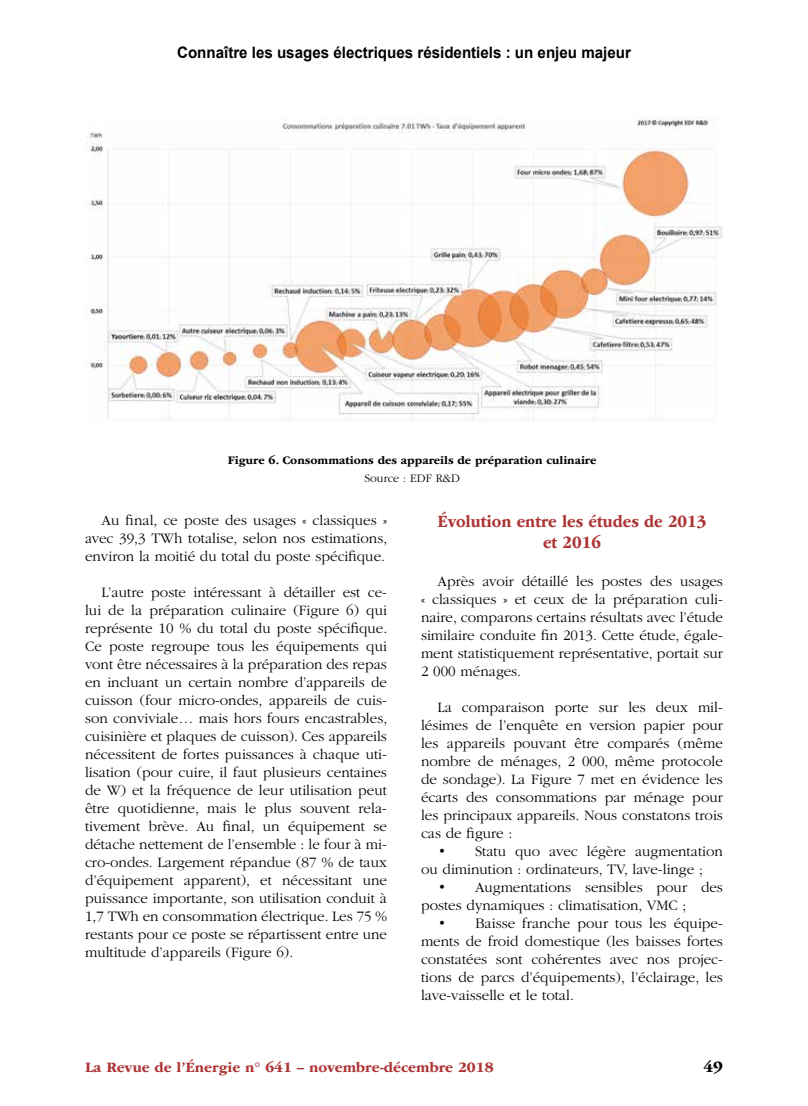
<style>
.page{position:relative;width:808px;height:1106px;background:#fff}
.page>*{position:absolute;margin:0;border:0;box-sizing:border-box;transform-origin:0 0}
.t1{font:700 18px/21px "ITC Garamond Std";color:#ad3434;text-align:center;scale:.9 1}
.t2{font:700 16.5px "ITC Garamond Std";color:#000}
.t3{font:700 15.75px "Arial";color:#000;scale:.96 1}
.t4{font:300 15px/18px "ITC Garamond Std";color:#000;text-align:justify}
.t5{font:700 15px "ITC Garamond Std";color:#ad3434}
.t6{font:700 12px "ITC Garamond Std";color:#000}
.t7{font:300 12px "ITC Garamond Std";color:#000}
</style>
<div class="page">
<img style="left:85px;top:117px;width:638px;height:303px">
<p class="t3" style="left:177px;top:41px;width:474px">Connaître les usages électriques résidentiels : un enjeu majeur</p>
<p class="t6" style="left:228px;top:453px;width:370px">Figure 6. Consommations des appareils de préparation culinaire</p>
<p class="t7" style="left:364px;top:471px;width:97px">Source : EDF R&amp;D</p>
<p class="t4" style="left:85px;top:511px;width:304px;text-indent:16px">Au final, ce poste des usages « classiques » avec 39,3 TWh totalise, selon nos estimations, environ la moitié du total du poste spécifique.</p>
<p class="t4" style="left:85px;top:583px;width:304px;text-indent:16px">L’autre poste intéressant à détailler est ce&shy;lui de la préparation culinaire (Figure 6) qui représente 10 % du total du poste spécifique.<br>Ce poste regroupe tous les équipements qui vont être nécessaires à la préparation des repas en incluant un certain nombre d’appareils de cuisson (four micro-ondes, appareils de cuis&shy;son conviviale… mais hors fours encastrables, cuisinière et plaques de cuisson). Ces appareils nécessitent de fortes puissances à chaque uti&shy;lisation (pour cuire, il faut plusieurs centaines de W) et la fréquence de leur utilisation peut être quotidienne, mais le plus souvent rela&shy;tivement brève. Au final, un équipement se détache nettement de l’ensemble : le four à mi&shy;cro-ondes. Largement répandue (87 % de taux d’équipement apparent), et nécessitant une puissance importante, son utilisation conduit à 1,7 TWh en consommation électrique. Les 75 % restants pour ce poste se répartissent entre une multitude d’appareils (Figure 6).</p>
<p class="t1" style="left:438px;top:511px;width:300px">Évolution entre les études de 2013 et 2016</p>
<p class="t4" style="left:421px;top:572px;width:303px;text-indent:16px">Après avoir détaillé les postes des usages « classiques » et ceux de la préparation culi&shy;naire, comparons certains résultats avec l’étude similaire conduite fin 2013. Cette étude, égale&shy;ment statistiquement représentative, portait sur 2 000 ménages.</p>
<p class="t4" style="left:421px;top:698px;width:303px;text-indent:16px">La comparaison porte sur les deux mil&shy;lésimes de l’enquête en version papier pour les appareils pouvant être comparés (même nombre de ménages, 2 000, même protocole de sondage). La Figure 7 met en évidence les écarts des consommations par ménage pour les principaux appareils. Nous constatons trois cas de figure :</p>
<p class="t4" style="left:421px;top:842px;width:303px;text-indent:16px">• Statu quo avec légère augmentation ou diminution : ordinateurs, TV, lave-linge ;</p>
<p class="t4" style="left:421px;top:878px;width:303px;text-indent:16px">• Augmentations sensibles pour des postes dynamiques : climatisation, VMC ;</p>
<p class="t4" style="left:421px;top:914px;width:303px;text-indent:16px">• Baisse franche pour tous les équipe&shy;ments de froid domestique (les baisses fortes constatées sont cohérentes avec nos projec&shy;tions de parcs d’équipements), l’éclairage, les lave-vaisselle et le total.</p>
<p class="t5" style="left:85px;top:1058px;width:410px">La Revue de l’Énergie n° 641 – novembre-décembre 2018</p>
<p class="t2" style="left:703px;top:1057px;width:21px">49</p>
</div>
